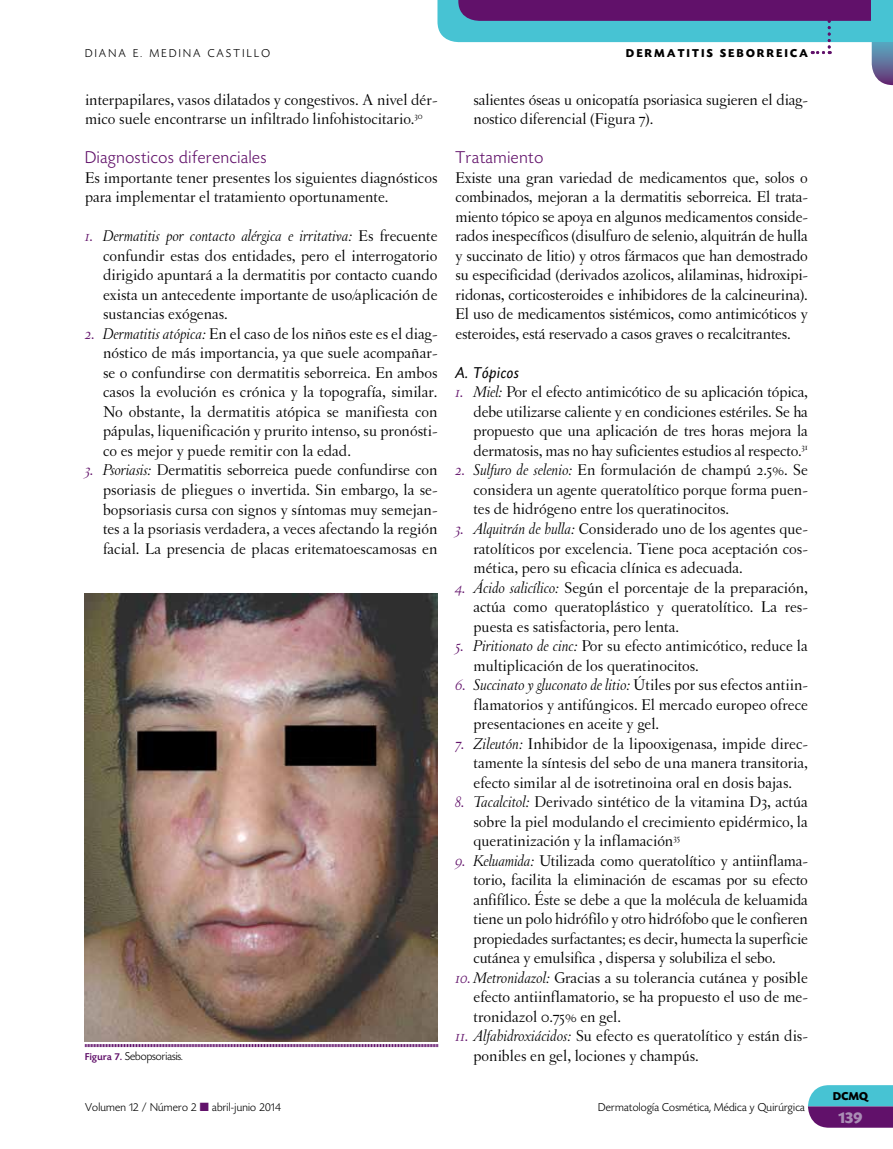
<style>
.page{position:relative;width:893px;height:1149px;background:#fff}
.page>*{position:absolute;margin:0;border:0;box-sizing:border-box;transform-origin:0 0}
.t1{font:300 18px "Today HEF";letter-spacing:.04em;color:#61116a}
.t2{font:16.5px/19.5px "Letras Oldstyle";color:#000;text-align:justify}
.t3{font:italic 16.5px "Today HEF";letter-spacing:.05em;color:#000}
.t4{font:700 16.5px "Today HEF";color:#aa8db5}
.t5{font:300 12px "Today HEF";letter-spacing:.02em;color:#000}
.t6{font:700 12px "Today HEF";letter-spacing:.2em;color:#000}
.t7{font:300 12px "Today HEF";color:#000}
.s1{font-style:italic;color:#61116a}
.s2{font-style:italic}
.s3{font-weight:500;font-size:10.5px;color:#61116a}
.s4{color:#61116a}
</style>
<div class="page">
<svg style="left:808px;top:1085px;width:85px;height:42px;background:#5d73a4"></svg>
<svg style="left:437px;top:0;width:456px;height:85px"></svg>
<img style="left:85px;top:593px;width:352px;height:448px">
<svg style="left:85px;top:1044px;width:353px;height:3px"></svg>
<p class="t5" style="left:85px;top:47px;width:9px">diana</p>
<p class="t5" style="left:133px;top:47px;width:27px">e . medina</p>
<p class="t5" style="left:208px;top:47px;width:9px">castillo</p>
<p class="t6" style="left:626px;top:47px;width:183px">DERMATITIS SEBORREICA</p>
<p class="t2" style="left:85px;top:90px;width:354px">interpapilares, vasos dilatados y congestivos. A nivel dér&shy;mico suele encontrarse un infiltrado linfohistocitario.<sup>30</sup></p>
<p class="t1" style="left:85px;top:148px;width:183px">Diagnosticos diferenciales</p>
<p class="t2" style="left:85px;top:168px;width:354px">Es importante tener presentes los siguientes diagnósticos para implementar el tratamiento oportunamente.</p>
<p class="t2" style="left:103px;top:226px;width:336px;text-indent:-18px"><span class="s1">1.</span> <span class="s2">Dermatitis por contacto alérgica e irritativa:</span> Es frecuente confundir estas dos entidades, pero el interrogatorio dirigido apuntará a la dermatitis por contacto cuando exista un antecedente importante de uso/aplicación de sustancias exógenas.</p>
<p class="t2" style="left:103px;top:324px;width:336px;text-indent:-18px"><span class="s1">2.</span> <span class="s2">Dermatitis atópica:</span> En el caso de los niños este es el diag&shy;nóstico de más importancia, ya que suele acompañar&shy;se o confundirse con dermatitis seborreica. En ambos casos la evolución es crónica y la topografía, similar.<br>No obstante, la dermatitis atópica se manifiesta con pápulas, liquenificación y prurito intenso, su pronósti&shy;co es mejor y puede remitir con la edad.</p>
<p class="t2" style="left:103px;top:460px;width:336px;text-indent:-18px"><span class="s1">3.</span> <span class="s2">Psoriasis:</span> Dermatitis seborreica puede confundirse con psoriasis de pliegues o invertida. Sin embargo, la se&shy;bopsoriasis cursa con signos y síntomas muy semejan&shy;tes a la psoriasis verdadera, a veces afectando la región facial. La presencia de placas eritematoescamosas en</p>
<p class="t2" style="left:473px;top:90px;width:336px">salientes óseas u onicopatía psoriasica sugieren el diag&shy;nostico diferencial (Figura 7).</p>
<p class="t1" style="left:455px;top:148px;width:89px">Tratamiento</p>
<p class="t2" style="left:455px;top:168px;width:354px">Existe una gran variedad de medicamentos que, solos o combinados, mejoran a la dermatitis seborreica. El trata&shy;miento tópico se apoya en algunos medicamentos conside&shy;rados inespecíficos (disulfuro de selenio, alquitrán de hulla y succinato de litio) y otros fármacos que han demostrado su especificidad (derivados azolicos, alilaminas, hidroxipi&shy;ridonas, corticosteroides e inhibidores de la calcineurina).<br>El uso de medicamentos sistémicos, como antimicóticos y esteroides, está reservado a casos graves o recalcitrantes.</p>
<p class="t3" style="left:455px;top:364px;width:65px">A. Tópicos</p>
<p class="t2" style="left:473px;top:382px;width:336px;text-indent:-18px"><span class="s1">1.</span> <span class="s2">Miel:</span> Por el efecto antimicótico de su aplicación tópica, debe utilizarse caliente y en condiciones estériles. Se ha propuesto que una aplicación de tres horas mejora la dermatosis, mas no hay suficientes estudios al respecto.<sup>31</sup></p>
<p class="t2" style="left:473px;top:460px;width:336px;text-indent:-18px"><span class="s1">2.</span> <span class="s2">Sulfuro de selenio:</span> En formulación de champú 2.5%. Se considera un agente queratolítico porque forma puen&shy;tes de hidrógeno entre los queratinocitos.</p>
<p class="t2" style="left:473px;top:519px;width:336px;text-indent:-18px"><span class="s1">3.</span> <span class="s2">Alquitrán de hulla:</span> Considerado uno de los agentes que&shy;ratolíticos por excelencia. Tiene poca aceptación cos&shy;mética, pero su eficacia clínica es adecuada.</p>
<p class="t2" style="left:473px;top:577px;width:336px;text-indent:-18px"><span class="s1">4.</span> <span class="s2">Ácido salicílico:</span> Según el porcentaje de la preparación, actúa como queratoplástico y queratolítico. La res&shy;puesta es satisfactoria, pero lenta.</p>
<p class="t2" style="left:473px;top:636px;width:336px;text-indent:-18px"><span class="s1">5.</span> <span class="s2">Piritionato de cinc:</span> Por su efecto antimicótico, reduce la multiplicación de los queratinocitos.</p>
<p class="t2" style="left:473px;top:675px;width:336px;text-indent:-18px"><span class="s1">6.</span> <span class="s2">Succinato y gluconato de litio:</span> Útiles por sus efectos antiin&shy;flamatorios y antifúngicos. El mercado europeo ofrece presentaciones en aceite y gel.</p>
<p class="t2" style="left:473px;top:733px;width:336px;text-indent:-18px"><span class="s1">7.</span> <span class="s2">Zileutón:</span> Inhibidor de la lipooxigenasa, impide direc&shy;tamente la síntesis del sebo de una manera transitoria, efecto similar al de isotretinoina oral en dosis bajas.</p>
<p class="t2" style="left:473px;top:792px;width:336px;text-indent:-18px"><span class="s1">8.</span> <span class="s2">Tacalcitol:</span> Derivado sintético de la vitamina D3, actúa sobre la piel modulando el crecimiento epidérmico, la queratinización y la inflamación<sup>35</sup></p>
<p class="t2" style="left:455px;top:850px;width:354px"><span class="s1">9.</span> <span class="s2">Keluamida:</span> Utilizada como queratolítico y antiinflama-</p>
<p class="t2" style="left:473px;top:870px;width:336px">torio, facilita la eliminación de escamas por su efecto</p>
<p class="t2" style="left:473px;top:889px;width:336px">anfifílico. Éste se debe a que la molécula de keluamida</p>
<p class="t2" style="left:473px;top:909px;width:336px">tiene un polo hidrófilo y otro hidrófobo que le confieren</p>
<p class="t2" style="left:473px;top:928px;width:336px">propiedades surfactantes; es decir, humecta la superficie</p>
<p class="t2" style="left:473px;top:948px;width:304px">cutánea y emulsifica , dispersa y solubiliza el sebo.</p>
<p class="t2" style="left:455px;top:967px;width:354px"><span class="s1">10.</span><span class="s2">Metronidazol:</span> Gracias a su tolerancia cutánea y posible</p>
<p class="t2" style="left:473px;top:987px;width:336px">efecto antiinflamatorio, se ha propuesto el uso de me-</p>
<p class="t2" style="left:473px;top:1006px;width:149px">tronidazol 0.75% en gel.</p>
<p class="t2" style="left:455px;top:1026px;width:354px"><span class="s1">11.</span> <span class="s2">Alfahidroxiácidos:</span> Su efecto es queratolítico y están dis-</p>
<p class="t7" style="left:85px;top:1049px;width:99px"><span class="s3">Figura 7.</span> Sebopsoriasis.</p>
<p class="t2" style="left:473px;top:1045px;width:227px">ponibles en gel, lociones y champús.</p>
<p class="t5" style="left:85px;top:1100px;width:197px">Volumen 12 / Número 2 <span class="s4">■</span> abril-junio 2014</p>
<p class="t5" style="left:598px;top:1100px;width:208px">Dermatología Cosmética, Médica y Quirúrgica</p>
<p class="t6" style="left:833px;top:1089px;width:36px">DCMQ</p>
<p class="t4" style="left:838px;top:1108px;width:25px">139</p>
</div>
